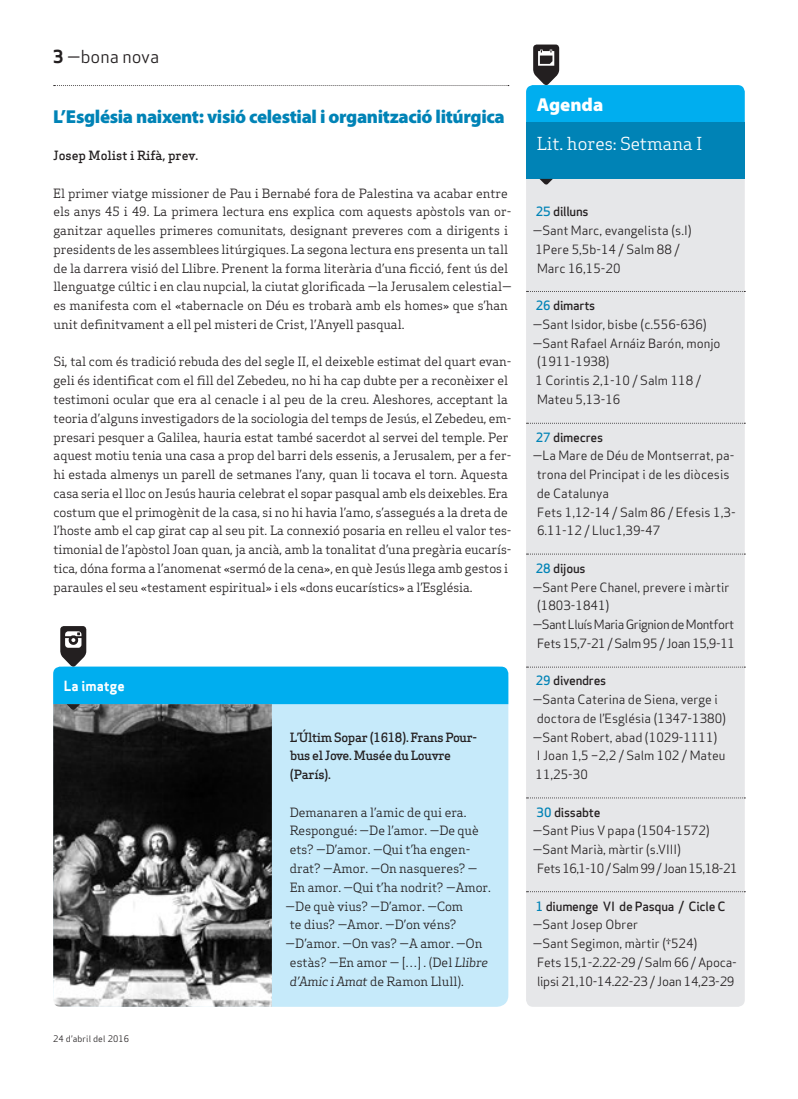
<style>
.page{position:relative;width:798px;height:1099px;background:#fff}
.page>*{position:absolute;margin:0;border:0;box-sizing:border-box;transform-origin:0 0}
.Titular_Petit{font:900 18.75px "Myriad Pro";letter-spacing:-.02em;color:#0083b6}
.Titular_Secció{font:900 18.75px "Myriad Pro";color:#fff}
.Subtitol_Secció{font:17.5px "Apex Serif";color:#fff}
.Capçalera{font:17.5px "Apex Sans Book T";color:#231f20}
.Titular_Secció_Petit{font:13.75px "Apex Sans Bold T";color:#fff}
.Text_General{font:12.5px/18.8px "Apex Serif";letter-spacing:-.005em;color:#231f20}
.Text_General-2{font:12.5px/18.8px "Apex Sans Book T";color:#231f20}
.Text_General-3{font:12.5px "Apex Sans Medium T";letter-spacing:-.02em;color:#231f20}
.Text_General-4{font:12.5px "Apex Sans Book T";letter-spacing:-.04em;color:#231f20}
.Text_General-5{font:12.5px/18.8px "Apex Sans Book T";letter-spacing:-.02em;color:#231f20}
.Text_General-6{font:500 12.5px/18.8px "Apex Serif";letter-spacing:-.03em;color:#231f20}
.Text_General-7{font:12.5px "Apex Sans Book T";letter-spacing:-.03em;color:#231f20}
.Autors{font:500 12.5px "Apex Serif";color:#231f20}
.Data_Peu{font:8.75px "Apex Sans Book T";letter-spacing:.02em;color:#231f20}
.s1{font-family:"Apex Sans Bold T"}
.s2{font-style:italic}
.s3{color:#0083b6}
</style>
<div class="page">
<div style="left:526px;top:179px;width:218px;height:827px;background:#e6e7e9"></div>
<svg style="left:526px;top:291px;width:219px;height:1px"></svg>
<svg style="left:526px;top:553px;width:219px;height:1px"></svg>
<svg style="left:526px;top:666px;width:219px;height:1px"></svg>
<svg style="left:526px;top:423px;width:219px;height:1px"></svg>
<svg style="left:526px;top:797px;width:219px;height:1px"></svg>
<svg style="left:526px;top:891px;width:219px;height:1px"></svg>
<svg style="left:54px;top:85px;width:454px;height:1px"></svg>
<div style="left:526px;top:123px;width:218px;height:56px;background:#0083b6"></div>
<svg style="left:526px;top:45px;width:218px;height:78px"></svg>
<svg style="left:539px;top:179px;width:13px;height:6px"></svg>
<div style="left:53px;top:666px;width:455px;height:340px;background:#c6eafa;border-radius:11px"></div>
<img style="left:53px;top:710px;width:219px;height:296px">
<svg style="left:53px;top:626px;width:455px;height:84px"></svg>
<p class="Capçalera" style="left:53px;top:46px;width:107px"><span class="s1">3</span> —bona nova</p>
<p class="Titular_Petit" style="left:53px;top:104px;width:453px">L’Església naixent: visió celestial i organització litúrgica</p>
<p class="Autors" style="left:53px;top:148px;width:146px">Josep Molist i Rifà, prev.</p>
<p class="Text_General" style="left:53px;top:183px;width:459px">El primer viatge missioner de Pau i Bernabé fora de Palestina va acabar entre els anys 45 i 49. La primera lectura ens explica com aquests apòstols van or&shy;ganitzar aquelles primeres comunitats, designant preveres com a dirigents i presidents de les assemblees litúrgiques. La segona lectura ens presenta un tall de la darrera visió del Llibre. Prenent la forma literària d’una ficció, fent ús del llenguatge cúltic i en clau nupcial, la ciutat glorificada —la Jerusalem celestial— es manifesta com el «tabernacle on Déu es trobarà amb els homes» que s’han unit definitvament a ell pel misteri de Crist, l’Anyell pasqual.</p>
<p class="Text_General" style="left:53px;top:352px;width:459px">Si, tal com és tradició rebuda des del segle II, el deixeble estimat del quart evan&shy;geli és identificat com el fill del Zebedeu, no hi ha cap dubte per a reconèixer el testimoni ocular que era al cenacle i al peu de la creu. Aleshores, acceptant la teoria d’alguns investigadors de la sociologia del temps de Jesús, el Zebedeu, em&shy;presari pesquer a Galilea, hauria estat també sacerdot al servei del temple. Per aquest motiu tenia una casa a prop del barri dels essenis, a Jerusalem, per a fer&shy;hi estada almenys un parell de setmanes l’any, quan li tocava el torn. Aquesta casa seria el lloc on Jesús hauria celebrat el sopar pasqual amb els deixebles. Era costum que el primogènit de la casa, si no hi havia l’amo, s’assegués a la dreta de l’hoste amb el cap girat cap al seu pit. La connexió posaria en relleu el valor tes&shy;timonial de l’apòstol Joan quan, ja ancià, amb la tonalitat d’una pregària eucarís&shy;tica, dóna forma a l’anomenat «sermó de la cena», en què Jesús llega amb gestos i paraules el seu «testament espiritual» i els «dons eucarístics» a l’Església.</p>
<p class="Titular_Secció_Petit" style="left:64px;top:677px;width:62px">La imatge</p>
<p class="Data_Peu" style="left:53px;top:1032px;width:77px">24 d’abril del 2016</p>
<p class="Text_General-6" style="left:290px;top:727px;width:189px">L’Últim Sopar (1618). Frans Pour&shy;bus el Jove. Musée du Louvre (París).</p>
<p class="Text_General" style="left:289px;top:802px;width:178px">Demanaren a l’amic de qui era.</p>
<p class="Text_General" style="left:289px;top:821px;width:191px">Respongué: —De l’amor. —De què</p>
<p class="Text_General" style="left:290px;top:840px;width:182px">ets? —D’amor. —Qui t’ha engen-</p>
<p class="Text_General" style="left:290px;top:858px;width:189px">drat? —Amor. —On nasqueres? —</p>
<p class="Text_General" style="left:289px;top:877px;width:203px">En amor. —Qui t’ha nodrit? —Amor.</p>
<p class="Text_General" style="left:285px;top:896px;width:179px">—De què vius? —D’amor. —Com</p>
<p class="Text_General" style="left:290px;top:915px;width:168px">te dius? —Amor. —D’on véns?</p>
<p class="Text_General" style="left:285px;top:933px;width:198px">—D’amor. —On vas? —A amor. —On</p>
<p class="Text_General" style="left:290px;top:952px;width:200px">estàs? —En amor — […] . (Del <span class="s2">Llibre</span></p>
<p class="Text_General" style="left:290px;top:971px;width:175px"><span class="s2">d’Amic i Amat</span> de Ramon Llull).</p>
<p class="Titular_Secció" style="left:536px;top:92px;width:68px">Agenda</p>
<p class="Subtitol_Secció" style="left:536px;top:133px;width:167px">Lit. hores: Setmana I</p>
<p class="Text_General-3" style="left:535px;top:204px;width:54px"><span class="s3">25</span> dilluns</p>
<p class="Text_General-2" style="left:532px;top:221px;width:160px">—Sant Marc, evangelista (s.I)</p>
<p class="Text_General-2" style="left:535px;top:240px;width:146px">1Pere 5,5b-14 / Salm 88 /</p>
<p class="Text_General-2" style="left:537px;top:258px;width:85px">Marc 16,15-20</p>
<p class="Text_General-3" style="left:535px;top:297px;width:61px"><span class="s3">26</span> dimarts</p>
<p class="Text_General-2" style="left:532px;top:315px;width:175px">—Sant Isidor, bisbe (c.556-636)</p>
<p class="Text_General-2" style="left:537px;top:333px;width:185px;text-indent:-4px">—Sant Rafael Arnáiz Barón, monjo (1911-1938)</p>
<p class="Text_General-2" style="left:535px;top:371px;width:167px">1 Corintis 2,1-10 / Salm 118 /</p>
<p class="Text_General-2" style="left:537px;top:390px;width:85px">Mateu 5,13-16</p>
<p class="Text_General-3" style="left:535px;top:429px;width:69px"><span class="s3">27</span> dimecres</p>
<p class="Text_General-2" style="left:536px;top:446px;width:199px;text-indent:-4px">—La Mare de Déu de Montserrat, pa&shy;trona del Principat i de les diòcesis de Catalunya</p>
<p class="Text_General-2" style="left:537px;top:502px;width:200px">Fets 1,12-14 / Salm 86 / Efesis 1,3-<br>6.11-12 / Lluc1,39-47</p>
<p class="Text_General-3" style="left:535px;top:560px;width:51px"><span class="s3">28</span> dijous</p>
<p class="Text_General-2" style="left:537px;top:577px;width:194px;text-indent:-4px">—Sant Pere Chanel, prevere i màrtir (1803-1841)</p>
<p class="Text_General-4" style="left:532px;top:616px;width:203px">—Sant Lluís Maria Grignion de Montfort</p>
<p class="Text_General-7" style="left:537px;top:635px;width:199px">Fets 15,7-21 / Salm 95 / Joan 15,9-11</p>
<p class="Text_General-3" style="left:535px;top:672px;width:72px"><span class="s3">29</span> divendres</p>
<p class="Text_General-2" style="left:536px;top:690px;width:191px;text-indent:-4px">—Santa Caterina de Siena, verge i doctora de l’Església (1347-1380)</p>
<p class="Text_General-2" style="left:532px;top:727px;width:186px">—Sant Robert, abad (1029-1111)</p>
<p class="Text_General-2" style="left:535px;top:746px;width:191px">I Joan 1,5 –2,2 / Salm 102 / Mateu<br>11,25-30</p>
<p class="Text_General-3" style="left:536px;top:804px;width:65px"><span class="s3">30</span> dissabte</p>
<p class="Text_General-2" style="left:532px;top:821px;width:178px">—Sant Pius V papa (1504-1572)</p>
<p class="Text_General-2" style="left:532px;top:840px;width:150px">—Sant Marià, màrtir (s.VIII)</p>
<p class="Text_General-4" style="left:537px;top:860px;width:202px">Fets 16,1-10 / Salm 99 / Joan 15,18-21</p>
<p class="Text_General-3" style="left:535px;top:897px;width:191px"><span class="s3">1</span> diumenge VI de Pasqua / Cicle C</p>
<p class="Text_General-2" style="left:532px;top:915px;width:107px">—Sant Josep Obrer</p>
<p class="Text_General-2" style="left:532px;top:933px;width:166px">—Sant Segimon, màrtir (†524)</p>
<p class="Text_General-5" style="left:537px;top:952px;width:201px">Fets 15,1-2.22-29 / Salm 66 / Apoca&shy;lipsi 21,10-14.22-23 / Joan 14,23-29</p>
</div>
